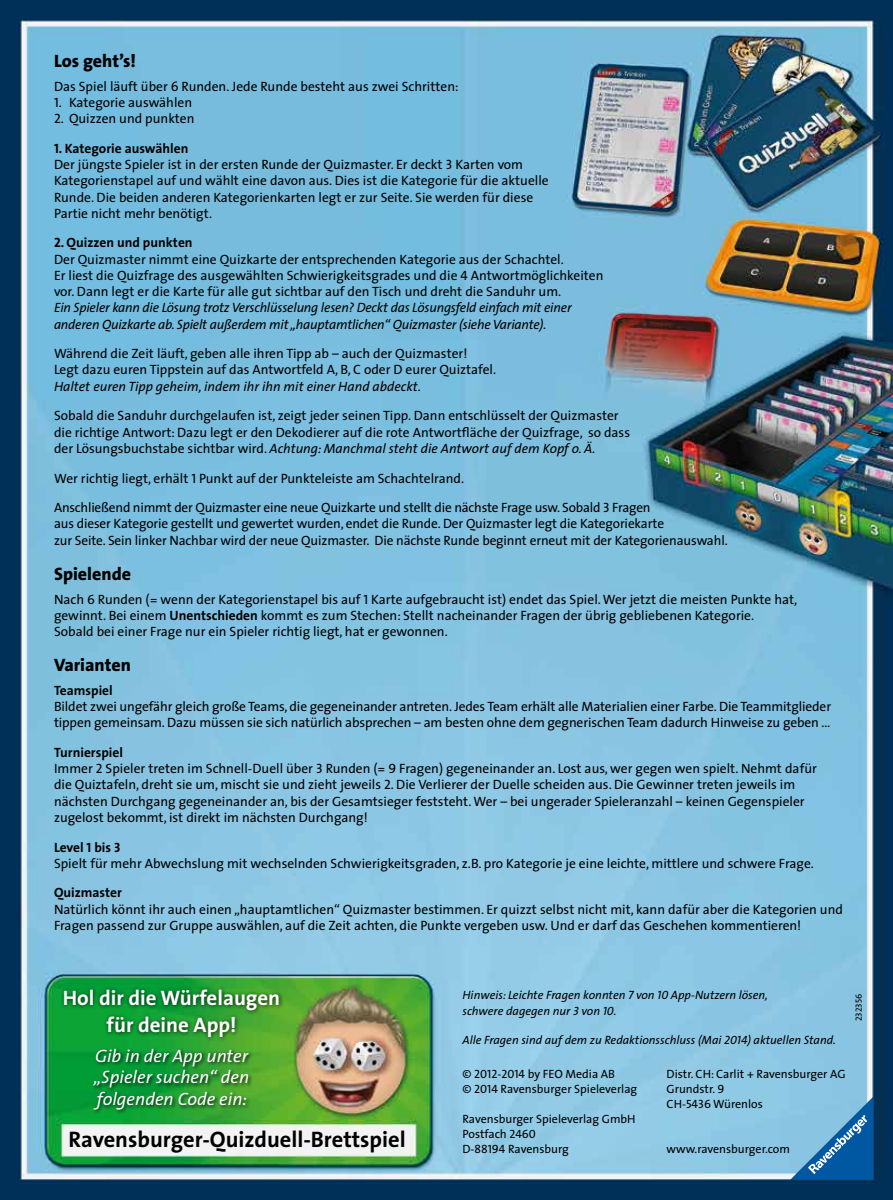
<style>
.page{position:relative;width:893px;height:1200px;background:#fff}
.page>*{position:absolute;margin:0;border:0;box-sizing:border-box;transform-origin:0 0}
.t1{font:700 22.5px "The Sans";color:#000}
.t2{font:700 21px/27px "The Sans";color:#fff;text-align:center}
.t3{font:italic 18px/21.6px "The Sans";color:#fff;text-align:justify}
.t4{font:800 18px "The Sans";color:#000}
.t5{font:13.5px/16.2px "The Sans";color:#000}
.t6{font:italic 13.5px/16.2px "The Sans";letter-spacing:-.015em;color:#000}
.t7{font:700 13.5px "The Sans";color:#000}
.t8{font:12px/15px "The Sans";color:#000}
.t9{font:italic 12px/16.2px "The Sans";color:#000}
.t10{font:9px "The Sans Caps";color:#000}
.s1{font-family:"The Sans Caps"}
.s2{font-family:"The Sans Bold Caps"}
.s3{font-weight:700}
.s4{font-style:italic}
</style>
<div class="page">
<img style="left:0;top:0;width:893px;height:1199px">
<svg style="left:790px;top:1096px;width:83px;height:83px;background:#5397c7"></svg>
<div style="left:61px;top:985px;width:224px;height:56px;background:#000;opacity:.75"></div>
<div style="left:92px;top:1046px;width:162px;height:68px;background:#000;opacity:.75"></div>
<h3 class="t4" style="left:54px;top:46px;width:84px">Los geht’s!</h3>
<p class="t5" style="left:54px;top:78px;width:406px">Das Spiel läuft über 6 Runden. Jede Runde besteht aus zwei Schritten:</p>
<p class="t5" style="left:54px;top:94px;width:140px"><span class="s1">1</span>. Kategorie auswählen</p>
<p class="t5" style="left:54px;top:110px;width:142px"><span class="s1">2</span>. Quizzen und punkten</p>
<p class="t5" style="left:54px;top:140px;width:496px"><span class="s2">1</span><span class="s3">. Kategorie auswählen<br></span>Der jüngste Spieler ist in der ersten Runde der Quizmaster. Er deckt <span class="s1">3</span> Karten vom Kategorienstapel auf und wählt eine davon aus. Dies ist die Kategorie für die aktuelle Runde. Die beiden anderen Kategorienkarten legt er zur Seite. Sie werden für diese Partie nicht mehr benötigt.</p>
<p class="t5" style="left:54px;top:234px;width:551px"><span class="s2">2</span><span class="s3">. Quizzen und punkten<br></span>Der Quizmaster nimmt eine Quizkarte der entsprechenden Kategorie aus der Schachtel.<br>Er liest die Quizfrage des ausgewählten Schwierigkeitsgrades und die <span class="s1">4</span> Antwortmöglichkeiten vor. Dann legt er die Karte für alle gut sichtbar auf den Tisch und dreht die Sanduhr um.</p>
<p class="t6" style="left:54px;top:299px;width:519px">Ein Spieler kann die Lösung trotz Verschlüsselung lesen? Deckt das Lösungsfeld einfach mit einer anderen Quizkarte ab. Spielt außerdem mit „hauptamtlichen“ Quizmaster (siehe Variante).</p>
<p class="t5" style="left:54px;top:345px;width:444px">Während die Zeit läuft, geben alle ihren Tipp ab – auch der Quizmaster!<br>Legt dazu euren Tippstein auf das Antwortfeld A, B, C oder D eurer Quiztafel.</p>
<p class="t6" style="left:54px;top:377px;width:369px">Haltet euren Tipp geheim, indem ihr ihn mit einer Hand abdeckt.</p>
<p class="t5" style="left:54px;top:407px;width:578px">Sobald die Sanduhr durchgelaufen ist, zeigt jeder seinen Tipp. Dann entschlüsselt der Quizmaster die richtige Antwort: Dazu legt er den Dekodierer auf die rote Antwortfläche der Quizfrage, so dass der Lösungsbuchstabe sichtbar wird. <span class="s4">Achtung: Manchmal steht die Antwort auf dem Kopf o. Ä.</span></p>
<p class="t5" style="left:54px;top:469px;width:412px">Wer richtig liegt, erhält <span class="s1">1</span> Punkt auf der Punkteleiste am Schachtelrand.</p>
<p class="t5" style="left:54px;top:499px;width:675px">Anschließend nimmt der Quizmaster eine neue Quizkarte und stellt die nächste Frage usw. Sobald <span class="s1">3</span> Fragen<br>aus dieser Kategorie gestellt und gewertet wurden, endet die Runde. Der Quizmaster legt die Kategoriekarte<br>zur Seite. Sein linker Nachbar wird der neue Quizmaster. Die nächste Runde beginnt erneut mit der Kategorienauswahl.</p>
<h3 class="t4" style="left:54px;top:558px;width:79px">Spielende</h3>
<p class="t5" style="left:54px;top:590px;width:745px">Nach <span class="s1">6</span> Runden (= wenn der Kategorienstapel bis auf <span class="s1">1</span> Karte aufgebraucht ist) endet das Spiel. Wer jetzt die meisten Punkte hat, gewinnt. Bei einem <span class="s3">Unentschieden</span> kommt es zum Stechen: Stellt nacheinander Fragen der übrig gebliebenen Kategorie.<br>Sobald bei einer Frage nur ein Spieler richtig liegt, hat er gewonnen.</p>
<h3 class="t4" style="left:54px;top:649px;width:79px">Varianten</h3>
<p class="t7" style="left:54px;top:678px;width:60px">Teamspiel</p>
<p class="t5" style="left:54px;top:697px;width:779px">Bildet zwei ungefähr gleich große Teams, die gegeneinander antreten. Jedes Team erhält alle Materialien einer Farbe. Die Teammitglieder tippen gemeinsam. Dazu müssen sie sich natürlich absprechen – am besten ohne dem gegnerischen Team dadurch Hinweise zu geben …</p>
<p class="t5" style="left:54px;top:743px;width:764px"><span class="s3">Turnierspiel<br></span>Immer <span class="s1">2</span> Spieler treten im Schnell-Duell über <span class="s1">3</span> Runden (= <span class="s1">9</span> Fragen) gegeneinander an. Lost aus, wer gegen wen spielt. Nehmt dafür die Quiztafeln, dreht sie um, mischt sie und zieht jeweils <span class="s1">2</span>. Die Verlierer der Duelle scheiden aus. Die Gewinner treten jeweils im nächsten Durchgang gegeneinander an, bis der Gesamtsieger feststeht. Wer – bei ungerader Spieleranzahl – keinen Gegenspieler zugelost bekommt, ist direkt im nächsten Durchgang!</p>
<p class="t5" style="left:54px;top:838px;width:761px"><span class="s3">Level</span> <span class="s2">1</span> <span class="s3">bis</span> <span class="s2">3<br></span>Spielt für mehr Abwechslung mit wechselnden Schwierigkeitsgraden, z.B. pro Kategorie je eine leichte, mittlere und schwere Frage.</p>
<p class="t7" style="left:54px;top:881px;width:70px">Quizmaster</p>
<p class="t5" style="left:54px;top:900px;width:790px">Natürlich könnt ihr auch einen „hauptamtlichen“ Quizmaster bestimmen. Er quizzt selbst nicht mit, kann dafür aber die Kategorien und<br>Fragen passend zur Gruppe auswählen, auf die Zeit achten, die Punkte vergeben usw. Und er darf das Geschehen kommentieren!</p>
<h2 class="t2" style="left:63px;top:983px;width:219px">Hol dir die Würfelaugen für deine App!</h2>
<h3 class="t3" style="left:94px;top:1044px;width:157px">Gib in der App unter „Spieler suchen“ den folgenden Code ein:</h3>
<h1 class="t1" style="left:69px;top:1120px;width:339px">Ravensburger-Quizduell-Brettspiel</h1>
<p class="t9" style="left:462px;top:986px;width:307px">Hinweis: Leichte Fragen konnten <span class="s1">7</span> von <span class="s1">10</span> App-Nutzern lösen, schwere dagegen nur <span class="s1">3</span> von <span class="s1">10</span>.</p>
<p class="t9" style="left:462px;top:1031px;width:375px">Alle Fragen sind auf dem zu Redaktionsschluss (Mai <span class="s1">2014</span>) aktuellen Stand.</p>
<p class="t8" style="left:462px;top:1065px;width:176px">© <span class="s1">2012-2014</span> by FEO Media AB<br>© <span class="s1">2014</span> Ravensburger Spieleverlag</p>
<p class="t8" style="left:462px;top:1110px;width:175px">Ravensburger Spieleverlag GmbH<br>Postfach <span class="s1">2460<br>D-88194</span> Ravensburg</p>
<p class="t8" style="left:666px;top:1065px;width:181px">Distr. CH: Carlit + Ravensburger AG<br>Grundstr. <span class="s1">9<br></span>CH-<span class="s1">5436</span> Würenlos</p>
<p class="t8" style="left:666px;top:1140px;width:125px">www.ravensburger.com</p>
<p class="t10" style="left:851px;top:1021px;width:29px;rotate:-90deg">232356</p>
</div>
